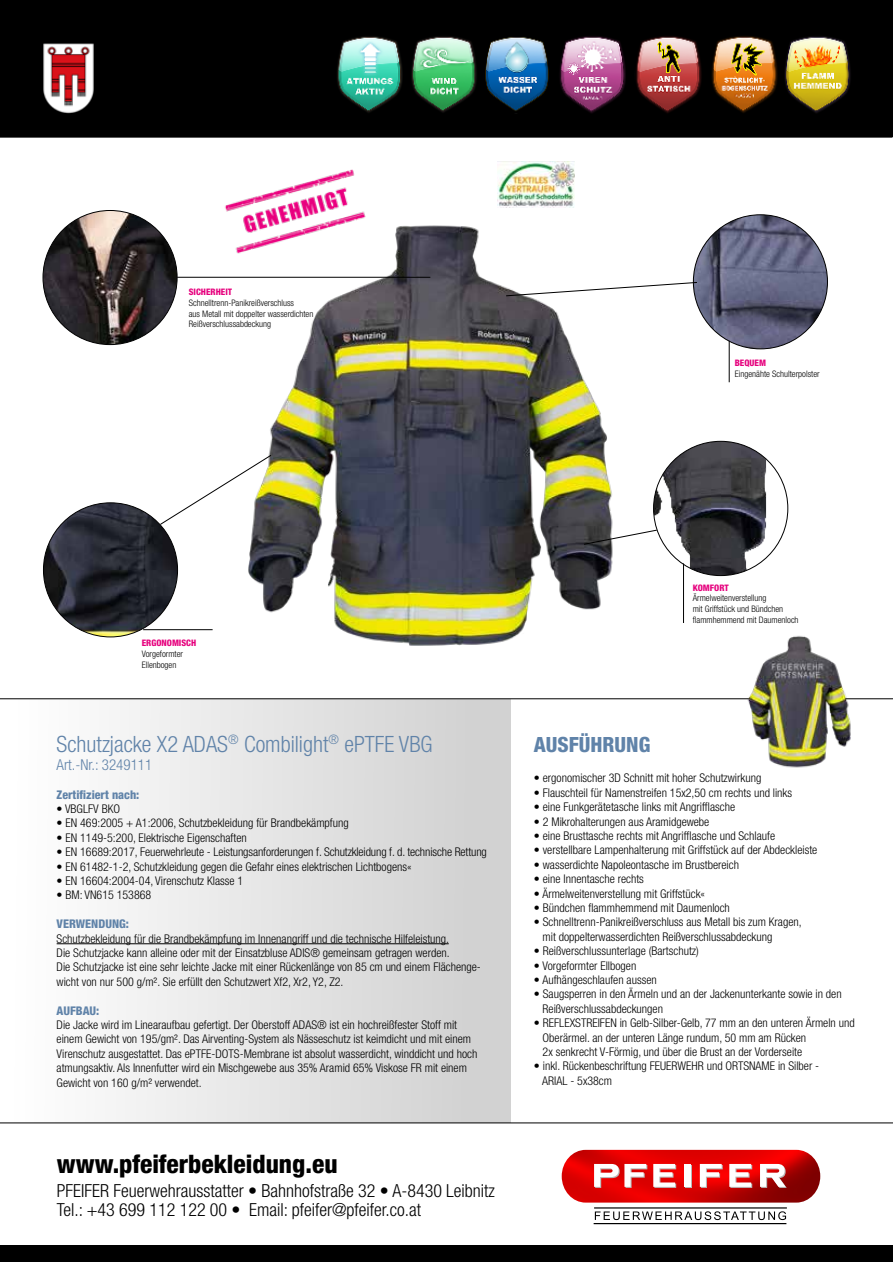
<style>
.page{position:relative;width:893px;height:1263px;background:#fff}
.page>*{position:absolute;margin:0;border:0;box-sizing:border-box;transform-origin:0 0}
.t1{font:800 condensed 25.5px "Helvetica Neue LT Std";color:#000}
.t2{font:300 condensed 22.5px "Helvetica Neue LT Std";color:#6083a9}
.t3{font:800 condensed 21px "Helvetica Neue LT Std";color:#6083a9}
.t4{font:300 condensed 18px/19.5px "Helvetica Neue LT Std";color:#000}
.t5{font:300 condensed 15px "Helvetica Neue LT Std";color:#6083a9}
.t6{font:300 condensed 12px/14.4px "Helvetica Neue LT Std";color:#000}
.t7{font:800 condensed 12px "Helvetica Neue LT Std";color:#6083a9}
.t8{font:300 condensed 9px/10.8px "Helvetica Neue LT Std";color:#000}
.t9{font:800 condensed 9px "Helvetica Neue LT Std";color:#e6007d}
</style>
<div class="page">
<div style="left:0;top:0;width:892px;height:137px;background:#000"></div>
<img style="left:43px;top:43px;width:51px;height:70px">
<div style="left:0;top:1245px;width:892px;height:17px;background:#000"></div>
<img style="left:337px;top:36px;width:514px;height:77px">
<hr style="left:0;top:137px;width:892px;height:1px;background:#000">
<hr style="left:0;top:1122px;width:893px;height:1px;background:#000">
<hr style="left:0;top:698px;width:893px;height:1px;background:#000">
<img style="left:654px;top:441px;width:134px;height:135px;border-radius:67px">
<hr style="left:594px;top:1207px;width:193px;height:1px;background:#000">
<hr style="left:594px;top:1223px;width:192px;height:1px;background:#000">
<svg style="left:595px;top:1211px;width:191px;height:9px"></svg>
<img style="left:562px;top:1150px;width:258px;height:52px;border-radius:25px">
<div style="left:685px;top:1165px;width:7px;height:23px;background:#fff"></div>
<svg style="left:700px;top:1164px;width:23px;height:24px"></svg>
<svg style="left:594px;top:1164px;width:53px;height:24px"></svg>
<svg style="left:729px;top:1164px;width:23px;height:24px"></svg>
<svg style="left:653px;top:1164px;width:23px;height:24px"></svg>
<svg style="left:760px;top:1164px;width:27px;height:24px"></svg>
<div style="left:684px;top:1164px;width:6px;height:23px;background:#fff"></div>
<img style="left:248px;top:207px;width:365px;height:439px">
<img style="left:43px;top:210px;width:134px;height:135px;border-radius:66px">
<img style="left:693px;top:215px;width:134px;height:134px;border-radius:67px">
<img style="left:43px;top:503px;width:135px;height:134px;border-radius:67px">
<hr style="left:177px;top:277px;width:253px;height:1px;background:#000">
<svg style="left:583px;top:529px;width:74px;height:16px"></svg>
<svg style="left:159px;top:454px;width:113px;height:71px"></svg>
<hr style="left:729px;top:341px;width:1px;height:41px;background:#000">
<hr style="left:143px;top:629px;width:70px;height:1px;background:#000">
<hr style="left:683px;top:563px;width:1px;height:60px;background:#000">
<svg style="left:505px;top:282px;width:193px;height:14px"></svg>
<img style="left:497px;top:162px;width:78px;height:45px">
<img style="left:737px;top:635px;width:120px;height:133px">
<img style="left:201px;top:169px;width:196px;height:118px">
<div style="left:0;top:699px;width:510px;height:424px;background:linear-gradient(to right,#fff,#cfcfcf)"></div>
<hr style="left:57px;top:943px;width:392px;height:1px;background:#000">
<p class="t9" style="left:189px;top:286px;width:45px">SICHERHEIT</p>
<p class="t8" style="left:189px;top:297px;width:126px">Schnelltrenn-Panikreißverschluss<br>aus Metall mit doppelter wasserdichten<br>Reißverschlussabdeckung</p>
<p class="t9" style="left:735px;top:358px;width:33px">BEQUEM</p>
<p class="t8" style="left:735px;top:369px;width:86px">Eingenähte Schulterpolster</p>
<p class="t9" style="left:142px;top:638px;width:56px">ERGONOMISCH</p>
<p class="t8" style="left:142px;top:648px;width:43px">Vorgeformter<br>Ellenbogen</p>
<h2 class="t2" style="left:57px;top:731px;width:377px">Schutzjacke X2 ADAS<sup>®</sup> Combilight<sup>®</sup> ePTFE VBG</h2>
<p class="t5" style="left:57px;top:756px;width:97px">Art.-Nr.: 3249111</p>
<p class="t7" style="left:57px;top:787px;width:84px">Zertifiziert nach:</p>
<p class="t6" style="left:57px;top:801px;width:65px">• VBGLFV BKO</p>
<p class="t6" style="left:57px;top:816px;width:294px">• EN 469:2005 + A1:2006, Schutzbekleidung für Brandbekämpfung</p>
<p class="t6" style="left:57px;top:830px;width:192px">• EN 1149-5:200, Elektrische Eigenschaften</p>
<p class="t6" style="left:57px;top:845px;width:432px">• EN 16689:2017, Feuerwehrleute - Leistungsanforderungen f. Schutzkleidung f. d. technische Rettung</p>
<p class="t6" style="left:57px;top:859px;width:356px">• EN 61482-1-2, Schutzkleidung gegen die Gefahr eines elektrischen Lichtbogens«</p>
<p class="t6" style="left:57px;top:873px;width:188px">• EN 16604:2004-04, Virenschutz Klasse 1</p>
<p class="t6" style="left:57px;top:888px;width:96px">• BM: VN615 153868</p>
<p class="t7" style="left:57px;top:916px;width:74px">VERWENDUNG:</p>
<p class="t6" style="left:57px;top:931px;width:426px">Schutzbekleidung für die Brandbekämpfung im Innenangriff und die technische Hilfeleistung.<br>Die Schutzjacke kann alleine oder mit der Einsatzbluse ADIS® gemeinsam getragen werden.<br>Die Schutzjacke ist eine sehr leichte Jacke mit einer Rückenlänge von 85 cm und einem Flächenge&shy;wicht von nur 500 g/m². Sie erfüllt den Schutzwert Xf2, Xr2, Y2, Z2.</p>
<p class="t7" style="left:57px;top:1003px;width:44px">AUFBAU:</p>
<p class="t6" style="left:57px;top:1017px;width:422px">Die Jacke wird im Linearaufbau gefertigt. Der Oberstoff ADAS® ist ein hochreißfester Stoff mit einem Gewicht von 195/gm². Das Airventing-System als Nässeschutz ist keimdicht und mit einem Virenschutz ausgestattet. Das ePTFE-DOTS-Membrane ist absolut wasserdicht, winddicht und hoch atmungsaktiv. Als Innenfutter wird ein Mischgewebe aus 35% Aramid 65% Viskose FR mit einem Gewicht von 160 g/m² verwendet.</p>
<h1 class="t1" style="left:57px;top:1148px;width:282px">www.pfeiferbekleidung.eu</h1>
<h3 class="t4" style="left:57px;top:1180px;width:439px">PFEIFER Feuerwehrausstatter • Bahnhofstraße 32 • A-8430 Leibnitz<br>Tel.: +43 699 112 122 00 • Email: pfeifer@pfeifer.co.at</h3>
<p class="t9" style="left:693px;top:582px;width:37px">KOMFORT</p>
<p class="t8" style="left:693px;top:593px;width:107px">Ärmelweitenverstellung<br>mit Griffstück und Bündchen flammhemmend mit Daumenloch</p>
<h3 class="t3" style="left:534px;top:731px;width:118px">AUSFÜHRUNG</h3>
<p class="t6" style="left:534px;top:771px;width:229px">• ergonomischer 3D Schnitt mit hoher Schutzwirkung</p>
<p class="t6" style="left:534px;top:785px;width:260px">• Flauschteil für Namenstreifen 15x2,50 cm rechts und links</p>
<p class="t6" style="left:534px;top:800px;width:203px">• eine Funkgerätetasche links mit Angrifflasche</p>
<p class="t6" style="left:534px;top:814px;width:177px">• 2 Mikrohalterungen aus Aramidgewebe</p>
<p class="t6" style="left:534px;top:828px;width:243px">• eine Brusttasche rechts mit Angrifflasche und Schlaufe</p>
<p class="t6" style="left:534px;top:843px;width:285px">• verstellbare Lampenhalterung mit Griffstück auf der Abdeckleiste</p>
<p class="t6" style="left:534px;top:857px;width:206px">• wasserdichte Napoleontasche im Brustbereich</p>
<p class="t6" style="left:534px;top:872px;width:111px">• eine Innentasche rechts</p>
<p class="t6" style="left:534px;top:886px;width:172px">• Ärmelweitenverstellung mit Griffstück«</p>
<p class="t6" style="left:534px;top:900px;width:197px">• Bündchen flammhemmend mit Daumenloch</p>
<p class="t6" style="left:543px;top:915px;width:261px;text-indent:-9px">• Schnelltrenn-Panikreißverschluss aus Metall bis zum Kragen, mit doppelterwasserdichten Reißverschlussabdeckung</p>
<p class="t6" style="left:534px;top:944px;width:166px">• Reißverschlussunterlage (Bartschutz)</p>
<p class="t6" style="left:534px;top:958px;width:104px">• Vorgeformter Ellbogen</p>
<p class="t6" style="left:534px;top:972px;width:124px">• Aufhängeschlaufen aussen</p>
<p class="t6" style="left:543px;top:987px;width:301px;text-indent:-9px">• Saugsperren in den Ärmeln und an der Jackenunterkante sowie in den<br>Reißverschlussabdeckungen</p>
<p class="t6" style="left:543px;top:1016px;width:314px;text-indent:-9px">• REFLEXSTREIFEN in Gelb-Silber-Gelb, 77 mm an den unteren Ärmeln und<br>Oberärmel. an der unteren Länge rundum, 50 mm am Rücken<br>2x senkrecht V-Förmig, und über die Brust an der Vorderseite</p>
<p class="t6" style="left:542px;top:1059px;width:279px;text-indent:-8px">• inkl. Rückenbeschriftung FEUERWEHR und ORTSNAME in Silber -<br>ARIAL - 5x38cm</p>
</div>
